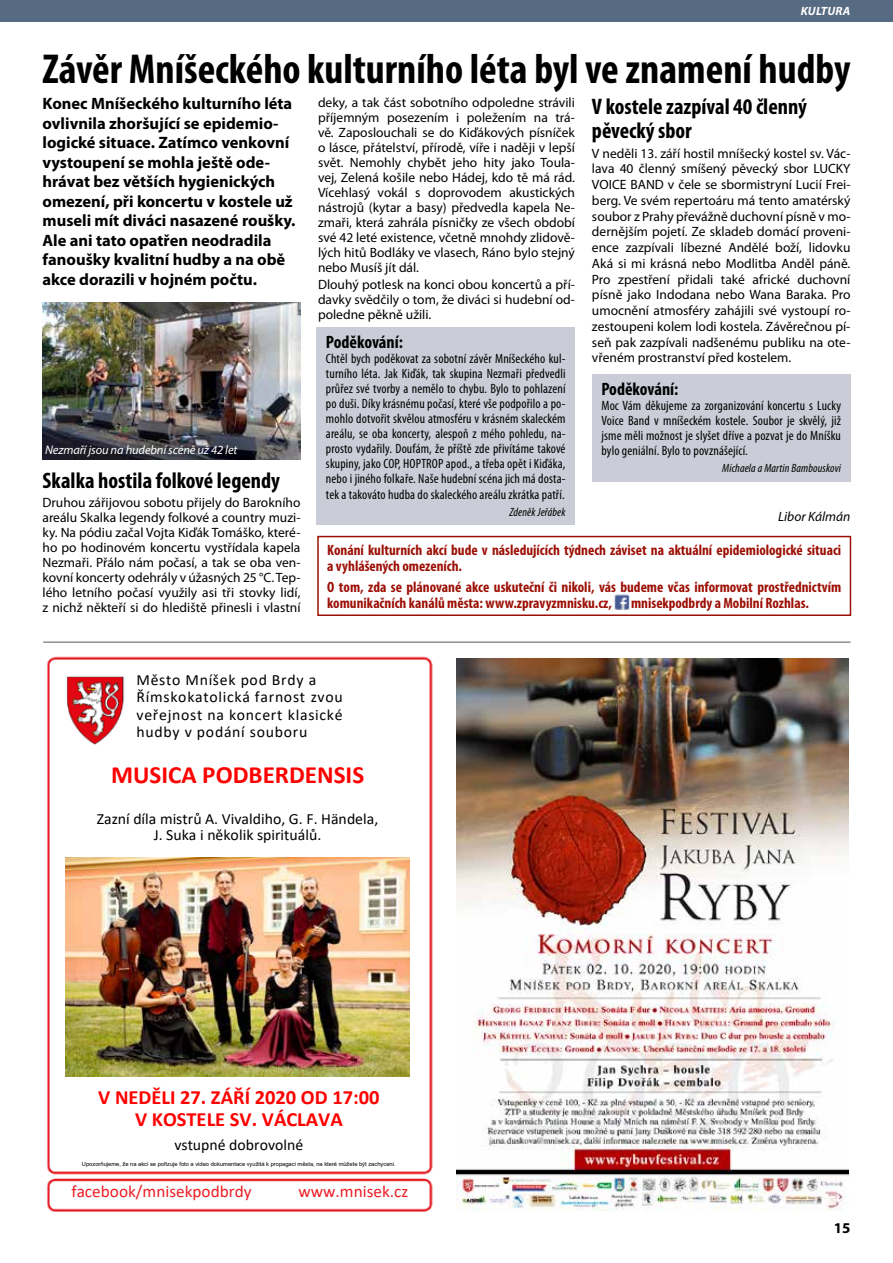
<style>
.page{position:relative;width:893px;height:1263px;background:#fff}
.page>*{position:absolute;margin:0;border:0;box-sizing:border-box;transform-origin:0 0}
.t1{font:700 condensed 42px "Myriad Pro";color:#000}
.t2{font:700 24.9px "Calibri";color:#f00}
.t3{font:700 condensed 22.5px/24px "Myriad Pro";color:#000}
.t4{font:700 20.25px/22.2px "Calibri";color:#f00;text-align:center}
.t5{font:700 condensed 18px "Myriad Pro";color:#000}
.t6{font:16.95px "Calibri";color:#ed1c24}
.t7{font:700 16.5px/19.5px "Myriad Pro";color:#000}
.t8{font:15.6px/17.1px "Calibri";letter-spacing:.04em;color:#000}
.t9{font:15.6px/15.3px "Calibri";color:#000;text-align:center}
.t10{font:700 condensed 15px/16.5px "Myriad Pro";color:#9c1006}
.t11{font:700 15px "Myriad Pro";color:#000}
.t12{font:13.5px/15px "Myriad Pro";color:#000;text-align:justify}
.t13{font:condensed 13.5px/15px "Myriad Pro";letter-spacing:.01em;color:#000;text-align:justify}
.t14{font:italic 13.5px "Myriad Pro";color:#000}
.t15{font:italic 12.45px "Myriad Pro";letter-spacing:-.01em;color:#fff}
.t16{font:italic condensed 12px "Myriad Pro";letter-spacing:.01em;color:#000}
.t17{font:italic 700 12px "Myriad Pro";letter-spacing:.02em;color:#fff}
.t18{font:5.7px "Arial";letter-spacing:-.005em;color:#000}
</style>
<div class="page">
<div style="left:0;top:0;width:893px;height:21px;background:#566a82"></div>
<img style="left:47px;top:656px;width:386px;height:556px">
<img style="left:66px;top:858px;width:344px;height:218px">
<img style="left:457px;top:658px;width:392px;height:553px">
<img style="left:43px;top:302px;width:257px;height:157px">
<hr style="left:43px;top:642px;width:807px;height:1px;background:#575756">
<div style="left:316px;top:327px;width:259px;height:197px;background:#cacdd7"></div>
<div style="left:592px;top:374px;width:258px;height:108px;background:#cacdd7"></div>
<div style="left:317px;top:536px;width:534px;height:80px;border:2px solid #9c1006"></div>
<img style="left:614px;top:594px;width:15px;height:16px">
<p class="t17" style="left:801px;top:4px;width:51px">KULTURA</p>
<h1 class="t1" style="left:43px;top:42px;width:809px">Závěr Mníšeckého kulturního léta byl ve znamení hudby</h1>
<p class="t7" style="left:43px;top:94px;width:254px">Konec Mníšeckého kulturního léta ovlivnila zhoršující se epidemio&shy;logické situace. Zatímco venkovní vystoupení se mohla ještě ode&shy;hrávat bez větších hygienických omezení, při koncertu v kostele už museli mít diváci nasazené roušky.<br>Ale ani tato opatřen neodradila fanoušky kvalitní hudby a na obě akce dorazili v hojném počtu.</p>
<p class="t15" style="left:45px;top:442px;width:194px">Nezmaří jsou na hudební scéně už 42 let</p>
<h3 class="t3" style="left:43px;top:468px;width:239px">Skalka hostila folkové legendy</h3>
<p class="t12" style="left:43px;top:496px;width:259px">Druhou zářijovou sobotu přijely do Barokního areálu Skalka legendy folkové a country muzi&shy;ky. Na pódiu začal Vojta Kiďák Tomáško, které&shy;ho po hodinovém koncertu vystřídala kapela Nezmaři. Přálo nám počasí, a tak se oba ven&shy;kovní koncerty odehrály v úžasných 25 °C. Tep&shy;lého letního počasí využily asi tři stovky lidí, z nichž někteří si do hlediště přinesli i vlastní</p>
<p class="t12" style="left:318px;top:95px;width:258px">deky, a tak část sobotního odpoledne strávili příjemným posezením i poležením na trá&shy;vě. Zaposlouchali se do Kiďákových písníček o lásce, přátelství, přírodě, víře i naději v lepší svět. Nemohly chybět jeho hity jako Toula&shy;vej, Zelená košile nebo Hádej, kdo tě má rád.<br>Vícehlasý vokál s doprovodem akustických nástrojů (kytar a basy) předvedla kapela Ne&shy;zmaři, která zahrála písničky ze všech období své 42 leté existence, včetně mnohdy zlidově&shy;lých hitů Bodláky ve vlasech, Ráno bylo stejný nebo Musíš jít dál.</p>
<p class="t12" style="left:318px;top:277px;width:258px">Dlouhý potlesk na konci obou koncertů a pří&shy;davky svědčily o tom, že diváci si hudební od&shy;poledne pěkně užili.</p>
<h3 class="t3" style="left:592px;top:94px;width:216px">V kostele zazpíval 40 členný pěvecký sbor</h3>
<p class="t12" style="left:592px;top:145px;width:260px;line-height:15.8px">V neděli 13. září hostil mníšecký kostel sv. Vác&shy;lava 40 členný smíšený pěvecký sbor LUCKY VOICE BAND v čele se sbormistryní Lucií Frei&shy;berg. Ve svém repertoáru má tento amatérský soubor z Prahy převážně duchovní písně v mo&shy;dernějším pojetí. Ze skladeb domácí proveni&shy;ence zazpívali líbezné Andělé boží, lidovku Aká si mi krásná nebo Modlitba Anděl páně.<br>Pro zpestření přidali také africké duchovní písně jako Indodana nebo Wana Baraka. Pro umocnění atmosféry zahájili své vystoupí ro&shy;zestoupeni kolem lodi kostela. Závěrečnou pí&shy;seň pak zazpívali nadšenému publiku na ote&shy;vřeném prostranství před kostelem.</p>
<h3 class="t5" style="left:326px;top:330px;width:79px">Poděkování:</h3>
<p class="t13" style="left:326px;top:351px;width:241px">Chtěl bych poděkovat za sobotní závěr Mníšeckého kul&shy;turního léta. Jak Kiďák, tak skupina Nezmaři předvedli průřez své tvorby a nemělo to chybu. Bylo to pohlazení po duši. Díky krásnému počasí, které vše podpořilo a po&shy;mohlo dotvořit skvělou atmosféru v krásném skaleckém areálu, se oba koncerty, alespoň z mého pohledu, na&shy;prosto vydařily. Doufám, že příště zde přivítáme takové skupiny, jako COP, HOPTROP apod., a třeba opět i Kiďáka, nebo i jiného folkaře. Naše hudební scéna jich má dosta-</p>
<p class="t13" style="left:326px;top:487px;width:240px">tek a takováto hudba do skaleckého areálu zkrátka patří.</p>
<p class="t16" style="left:509px;top:504px;width:58px">Zdeněk Jeřábek</p>
<h3 class="t5" style="left:601px;top:378px;width:79px">Poděkování:</h3>
<p class="t13" style="left:601px;top:398px;width:241px">Moc Vám děkujeme za zorganizování koncertu s Lucky Voice Band v mníšeckém kostele. Soubor je skvělý, již jsme měli možnost je slyšet dříve a pozvat je do Mníšku bylo geniální. Bylo to povznášející.</p>
<p class="t16" style="left:722px;top:461px;width:120px">Michaela a Martin Bambouskovi</p>
<p class="t14" style="left:778px;top:508px;width:74px">Libor Kálmán</p>
<p class="t10" style="left:327px;top:541px;width:515px">Konání kulturních akcí bude v následujících týdnech záviset na aktuální epidemiologické situaci a vyhlášených omezeních.</p>
<p class="t10" style="left:327px;top:578px;width:515px">O tom, zda se plánované akce uskuteční či nikoli, vás budeme včas informovat prostřednictvím komunikačních kanálů města: www.zpravyzmnisku.cz,</p>
<p class="t10" style="left:631px;top:595px;width:179px">mnisekpodbrdy a Mobilní Rozhlas.</p>
<p class="t8" style="left:137px;top:671px;width:208px">Město Mníšek pod Brdy a<br>Římskokatolická farnost zvou veřejnost na koncert klasické hudby v podání souboru</p>
<h2 class="t2" style="left:111px;top:758px;width:255px">MUSICA PODBERDENSIS</h2>
<p class="t9" style="left:97px;top:811px;width:283px">Zazní díla mistrů A. Vivaldiho, G. F. Händela,<br>J. Suka i několik spirituálů.</p>
<h3 class="t4" style="left:98px;top:1086px;width:283px">V NEDĚLI 27. ZÁŘÍ 2020 OD 17:00<br>V KOSTELE SV. VÁCLAVA</h3>
<p class="t9" style="left:174px;top:1137px;width:131px">vstupné dobrovolné</p>
<p class="t18" style="left:82px;top:1160px;width:315px">Upozorňujeme, že na akci se pořizuje foto a video dokumentace využitá k propagaci města, na které můžete být zachyceni.</p>
<p class="t6" style="left:71px;top:1179px;width:182px">facebook/mnisekpodbrdy</p>
<p class="t6" style="left:298px;top:1179px;width:111px">www.mnisek.cz</p>
<p class="t11" style="left:834px;top:1220px;width:18px">15</p>
</div>
